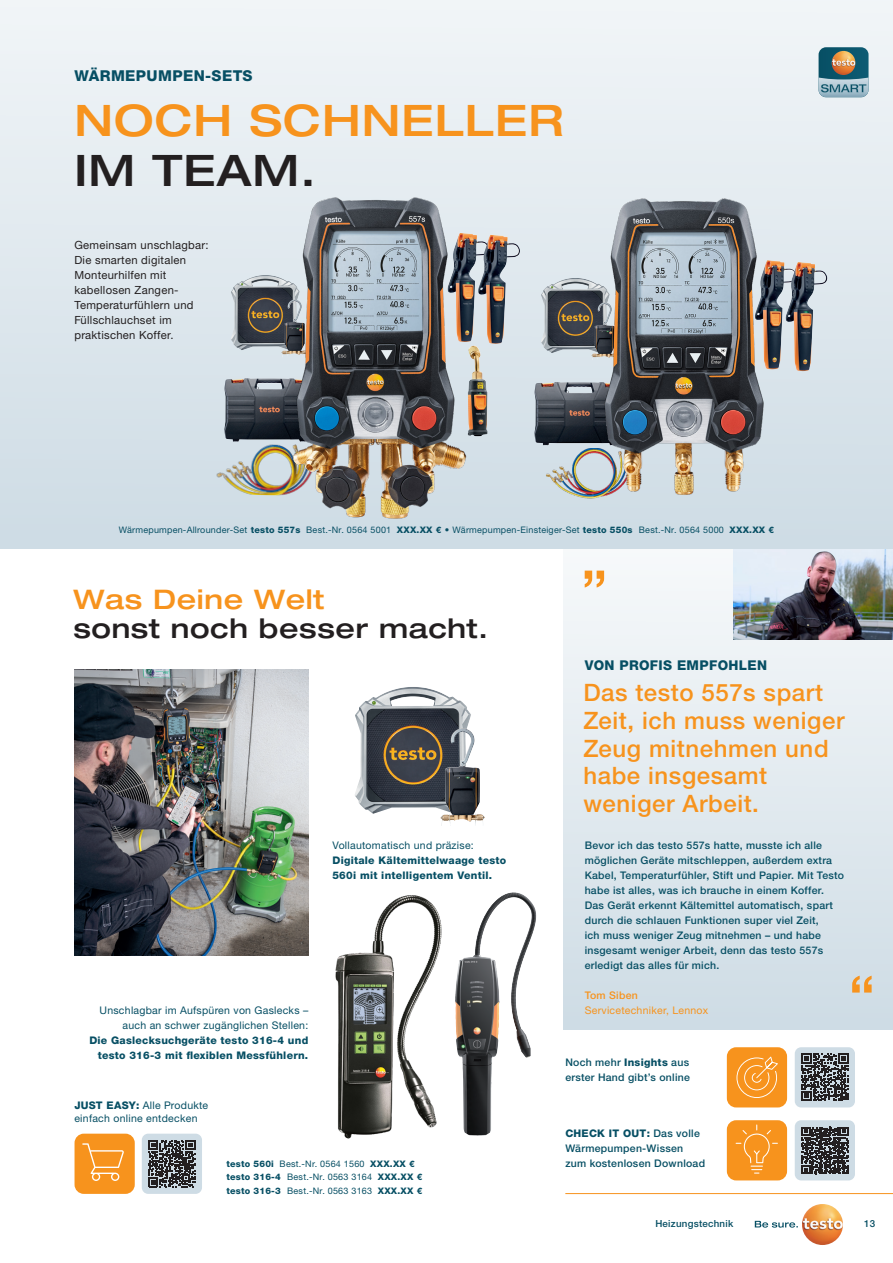
<style>
.page{position:relative;width:893px;height:1263px;background:#fff}
.page>*{position:absolute;margin:0;border:0;box-sizing:border-box;transform-origin:0 0}
.Headline_29pt{font:500 expanded 43.5px/49.5px "Helvetica Neue LTW1 G";letter-spacing:.025em;color:#f7931d}
.Headline_18pt{font:500 expanded 27px/28.5px "Helvetica Neue LTW1 G";letter-spacing:.025em;color:#231f20}
.t1{font:500 24px/27.8px "Helvetica Neue LTW1 G";letter-spacing:.025em;color:#f7931d}
.Kollumnentitel_10pt{font:800 15px "Helvetica Neue LTW1 G";letter-spacing:.025em;color:#074f64}
.t2{font:800 13.5px "Helvetica Neue LTW1 G";letter-spacing:.025em;color:#074f64}
.t3{font:11.25px/15px "Helvetica Neue LTW1 G";letter-spacing:.025em;color:#231f20}
.t4{font:500 10.5px/15px "Helvetica Neue LTW1 G";letter-spacing:.025em;color:#074f64}
.Copy_8_5_pt{font:800 10.5px/15px "Helvetica Neue LTW1 G";letter-spacing:.025em;color:#074f64;text-align:right}
.t5{font:10.5px/13.5px "Helvetica Neue LTW1 G";letter-spacing:.025em;color:#074f64}
.t6{font:10.5px "Helvetica Neue LTW1 G";letter-spacing:.025em;color:#f7931d}
.t7{font:500 10.5px "Helvetica Neue LTW1 G";letter-spacing:.025em;color:#f7931d}
.Copy_7_pt{font:500 9.75px "Helvetica Neue LTW1 G";letter-spacing:.025em;color:#074f64}
.t8{font:9px "Helvetica Neue LTW1 G";letter-spacing:.025em;color:#074f64}
.t9{font:800 9px "Helvetica Neue LTW1 G";letter-spacing:.025em;color:#074f64}
.s1{color:#231f20}
.s2{font-weight:800}
.s3{color:#f7931d}
.s4{font-weight:400}
</style>
<div class="page">
<div style="left:0;top:0;width:893px;height:549px;background:linear-gradient(to bottom,#f1f5f7,#cedce5)"></div>
<img style="left:74px;top:670px;width:234px;height:285px">
<svg style="left:819px;top:47px;width:49px;height:50px;background:#668588"></svg>
<img style="left:479px;top:892px;width:36px;height:37px">
<img style="left:271px;top:874px;width:189px;height:265px">
<svg style="left:755px;top:1221px;width:43px;height:6px"></svg>
<img style="left:802px;top:1204px;width:41px;height:41px;border-radius:21px">
<img style="left:355px;top:687px;width:117px;height:127px">
<img style="left:442px;top:728px;width:29px;height:87px">
<img style="left:796px;top:262px;width:31px;height:109px">
<img style="left:534px;top:382px;width:30px;height:63px">
<img style="left:540px;top:448px;width:24px;height:50px">
<img style="left:541px;top:278px;width:23px;height:75px">
<img style="left:487px;top:235px;width:33px;height:109px">
<img style="left:224px;top:378px;width:45px;height:64px">
<img style="left:208px;top:442px;width:61px;height:54px">
<img style="left:231px;top:275px;width:38px;height:75px">
<img style="left:487px;top:346px;width:1px;height:90px">
<div style="left:563px;top:549px;width:330px;height:480px;background:linear-gradient(to bottom,#f6f8f9,#cedce5)"></div>
<img style="left:733px;top:549px;width:160px;height:90px">
<img style="left:564px;top:187px;width:232px;height:325px">
<img style="left:269px;top:163px;width:218px;height:368px">
<div style="left:795px;top:1047px;width:60px;height:60px;background:#cedce5;border-radius:6px"></div>
<div style="left:795px;top:1120px;width:60px;height:60px;background:#cedce5;border-radius:6px"></div>
<div style="left:727px;top:1047px;width:60px;height:60px;background:#f7931d;border-radius:9px"></div>
<hr style="left:565px;top:1193px;width:328px;height:1px;background:#f7931d">
<div style="left:727px;top:1120px;width:60px;height:60px;background:#f7931d;border-radius:9px"></div>
<svg style="left:736px;top:1124px;width:42px;height:49px"></svg>
<svg style="left:736px;top:1056px;width:42px;height:42px"></svg>
<svg style="left:801px;top:1054px;width:47px;height:47px"></svg>
<svg style="left:801px;top:1127px;width:47px;height:47px"></svg>
<div style="left:142px;top:1134px;width:60px;height:60px;background:#cedce5;border-radius:6px"></div>
<div style="left:75px;top:1134px;width:60px;height:60px;background:#f7931d;border-radius:9px"></div>
<svg style="left:82px;top:1143px;width:42px;height:38px"></svg>
<svg style="left:148px;top:1140px;width:47px;height:47px"></svg>
<svg style="left:852px;top:976px;width:20px;height:16px"></svg>
<svg style="left:585px;top:571px;width:19px;height:16px"></svg>
<p class="Kollumnentitel_10pt" style="left:74px;top:67px;width:180px">WÄRMEPUMPEN-SETS</p>
<p class="Headline_29pt" style="left:74px;top:95px;width:491px">NOCH SCHNELLER<br><span class="s1">IM TEAM.</span></p>
<p class="t3" style="left:74px;top:237px;width:136px">Gemeinsam unschlagbar:<br>Die smarten digitalen<br>Monteurhilfen mit kabellosen Zangen-<br>Temperaturfühlern und<br>Füllschlauchset im praktischen Koffer.</p>
<p class="t8" style="left:119px;top:524px;width:657px">Wärmepumpen-Allrounder-Set <span class="s2">testo 557s</span> Best.-Nr. 0564 5001 <span class="s2">XXX.XX € •</span> Wärmepumpen-Einsteiger-Set <span class="s2">testo 550s</span> Best.-Nr. 0564 5000 <span class="s2">XXX.XX €</span></p>
<p class="Headline_18pt" style="left:73px;top:584px;width:416px"><span class="s3">Was Deine Welt<br></span>sonst noch besser macht.</p>
<p class="Copy_8_5_pt" style="left:332px;top:838px;width:175px;text-align:left"><span class="s4">Vollautomatisch und präzise:<br></span>Digitale Kältemittelwaage testo<br>560i mit intelligentem Ventil.</p>
<p class="Copy_8_5_pt" style="left:89px;top:1003px;width:220px"><span class="s4">Unschlagbar im Aufspüren von Gaslecks – auch an schwer zugänglichen Stellen:<br></span>Die Gaslecksuchgeräte testo 316-4 und testo 316-3 mit flexiblen Messfühlern.</p>
<p class="t5" style="left:74px;top:1098px;width:135px"><span class="s2">JUST EASY:</span> Alle Produkte einfach online entdecken</p>
<p class="t8" style="left:226px;top:1158px;width:190px"><span class="s2">testo 560i</span> Best.-Nr. 0564 1560 <span class="s2">XXX.XX €</span></p>
<p class="t9" style="left:226px;top:1172px;width:198px">testo 316-4 <span class="s4">Best.-Nr. 0563 3164</span> XXX.XX €</p>
<p class="t9" style="left:226px;top:1185px;width:198px">testo 316-3 <span class="s4">Best.-Nr. 0563 3163</span> XXX.XX €</p>
<p class="t2" style="left:585px;top:657px;width:184px">VON PROFIS EMPFOHLEN</p>
<p class="t1" style="left:583px;top:679px;width:263px">Das testo 557s spart<br>Zeit, ich muss weniger<br>Zeug mitnehmen und habe insgesamt</p>
<p class="t1" style="left:583px;top:790px;width:177px">weniger Arbeit.</p>
<p class="t4" style="left:585px;top:838px;width:261px">Bevor ich das testo 557s hatte, musste ich alle möglichen Geräte mitschleppen, außerdem extra Kabel, Temperaturfühler, Stift und Papier. Mit Testo habe ist alles, was ich brauche in einem Koffer.<br>Das Gerät erkennt Kältemittel automatisch, spart durch die schlauen Funktionen super viel Zeit,<br>ich muss weniger Zeug mitnehmen – und habe insgesamt weniger Arbeit, denn das testo 557s erledigt das alles für mich.</p>
<p class="t7" style="left:585px;top:989px;width:55px">Tom Siben</p>
<p class="t6" style="left:585px;top:1004px;width:125px">Servicetechniker, Lennox</p>
<p class="t4" style="left:565px;top:1054px;width:126px">Noch mehr <span class="s2">Insights</span> aus erster Hand gibt’s online</p>
<p class="t4" style="left:565px;top:1125px;width:141px"><span class="s2">CHECK IT OUT:</span> Das volle<br>Wärmepumpen-Wissen zum kostenlosen Download</p>
<p class="Copy_7_pt" style="left:655px;top:1218px;width:79px">Heizungstechnik</p>
<p class="Copy_7_pt" style="left:864px;top:1218px;width:13px">13</p>
</div>
